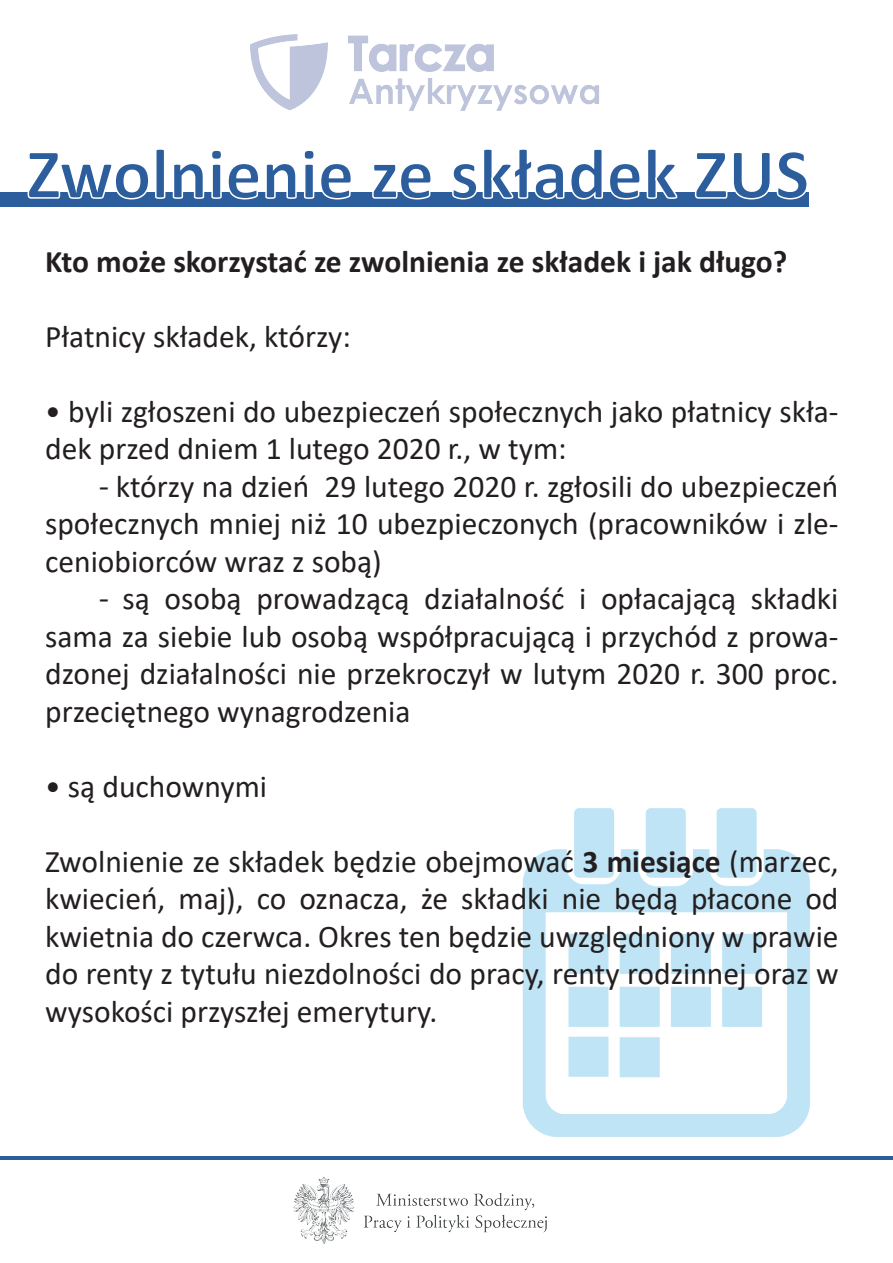
<style>
.page{position:relative;width:893px;height:1263px;background:#fff}
.page>*{position:absolute;margin:0;border:0;box-sizing:border-box;transform-origin:0 0}
.t1{font:700 72px "Calibri";color:#2c5e9d}
.t2{font:31.5px/37.5px "Calibri";color:#231f20;text-align:justify}
.t3{font:700 31.5px "Calibri";color:#231f20}
.s1{font-family:"Myriad Pro"}
.s2{font-weight:700}
</style>
<div class="page">
<img style="left:522px;top:808px;width:288px;height:329px">
<div style="left:0;top:192px;width:808px;height:15px;background:#2c5e9d"></div>
<svg style="left:27px;top:192px;width:324px;height:8px"></svg>
<svg style="left:372px;top:192px;width:59px;height:8px"></svg>
<svg style="left:452px;top:192px;width:226px;height:8px"></svg>
<svg style="left:694px;top:192px;width:115px;height:8px"></svg>
<img style="left:250px;top:34px;width:349px;height:77px">
<img style="left:293px;top:1176px;width:254px;height:68px">
<hr style="left:0;top:1156px;width:893px;height:4px;background:#2c5e9d">
<h1 class="t1" style="left:27px;top:123px;width:784px">Zwolnienie ze składek ZUS</h1>
<p class="t3" style="left:45px;top:239px;width:744px">Kto może skorzystać ze zwolnienia ze składek i jak długo?</p>
<p class="t2" style="left:45px;top:317px;width:307px">Płatnicy składek, którzy:</p>
<p class="t2" style="left:45px;top:392px;width:795px">• byli zgłoszeni do ubezpieczeń społecznych jako płatnicy skła&shy;dek przed dniem 1 lutego 2020 r., w tym:</p>
<p class="t2" style="left:45px;top:467px;width:795px;text-indent:54px"><span class="s1">-</span> którzy na dzień 29 lutego 2020 r. zgłosili do ubezpieczeń społecznych mniej niż 10 ubezpieczonych (pracowników i zle&shy;ceniobiorców wraz z sobą)</p>
<p class="t2" style="left:45px;top:579px;width:795px;text-indent:54px"><span class="s1">-</span> są osobą prowadzącą działalność i opłacającą składki sama za siebie lub osobą współpracującą i przychód z prowa&shy;dzonej działalności nie przekroczył w lutym 2020 r. 300 proc. przeciętnego wynagrodzenia</p>
<p class="t2" style="left:45px;top:766px;width:223px">• są duchownymi</p>
<p class="t2" style="left:45px;top:841px;width:795px">Zwolnienie ze składek będzie obejmować <span class="s2">3 miesiące</span> (marzec, kwiecień, maj), co oznacza, że składki nie będą płacone od kwietnia do czerwca. Okres ten będzie uwzględniony w prawie do renty z tytułu niezdolności do pracy, renty rodzinnej oraz w wysokości przyszłej emerytury.</p>
</div>
